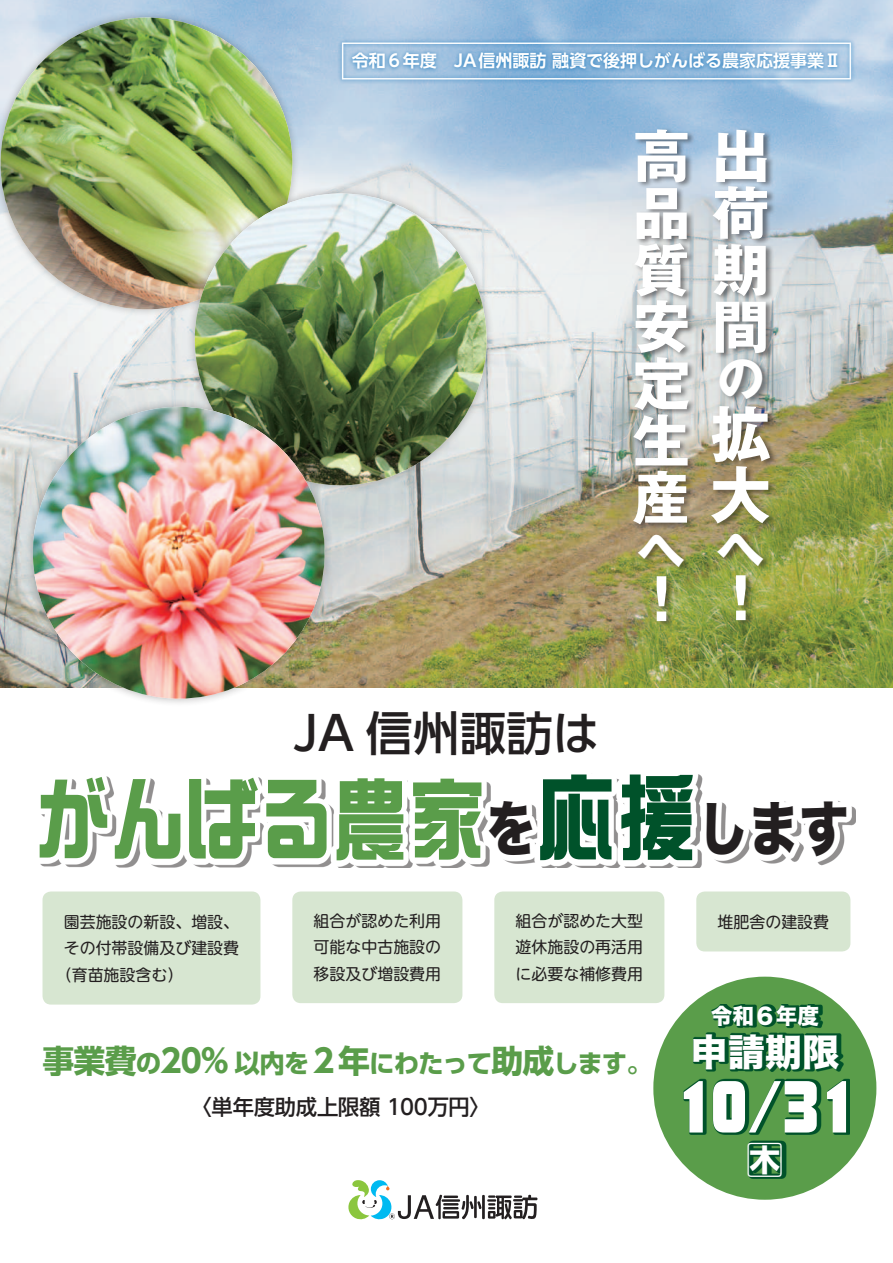
<style>
.page{position:relative;width:893px;height:1263px;background:#fff}
.page>*{position:absolute;margin:0;border:0;box-sizing:border-box;transform-origin:0 0}
.t1{font:89.25px "DF So Gei W9 WINP RKSJ H";color:#5a9d4a;scale:.83 1}
.t2{font:71.7px "DF So Gei W9 WIN RKSJ H";color:#fff}
.t3{font:700 60.6px "Gothic MB101 Pr 6";color:#fff}
.t4{font:700 56.85px/56.8px "Gothic MB101 Pr 6";color:#fff;text-align:right}
.t5{font:700 47.4px "Gothic MB101 Pr 6";color:#fff}
.t6{font:500 46.8px "UD Shin Go Pr 6";color:#231f20}
.t7{font:37.2px "Hira Kaku Std N W8";color:#fff}
.t8{font:700 37.2px "UD Shin Go Pro";color:#fff}
.t9{font:700 31.95px "UD Shin Go Pr 6";color:#5a9d4a}
.t10{font:700 25.5px "UD Shin Go Pr 6";letter-spacing:-.04em;color:#5a9d4a}
.t11{font:21.6px "Hira Kaku Std N W8";color:#fff}
.t12{font:500 21.3px "UD Shin Go Pr 6";letter-spacing:-.01em;color:#231f20}
.t13{font:700 16.95px "UD Shin Go Pr 6 De";color:#fff}
.t14{font:15.9px/26.5px "UD Shin M Go Pr 6";color:#231f20;text-align:justify}
.s1{font-size:60.6px}
.s2{font-family:"Hira Kaku Std N W8";font-size:59.25px;color:#231f20}
.s3{font-size:94.35px;color:#00522a}
.s4{font-size:31.95px}
.s5{font-size:25.5px}
</style>
<div class="page">
<img style="left:0;top:0;width:893px;height:687px">
<div style="left:0;top:9px;width:301px;height:309px;background:#231f20;opacity:.3"></div>
<img style="left:1px;top:18px;width:291px;height:291px;border-radius:146px">
<div style="left:187px;top:185px;width:308px;height:309px;background:#231f20;opacity:.3"></div>
<img style="left:195px;top:193px;width:292px;height:292px;border-radius:146px">
<div style="left:25px;top:399px;width:308px;height:308px;background:#231f20;opacity:.3"></div>
<img style="left:33px;top:407px;width:292px;height:292px;border-radius:144px">
<div style="left:40px;top:773px;width:816px;height:95px;background:#231f20;opacity:.5"></div>
<div style="left:34px;top:769px;width:818px;height:97px;background:#fff"></div>
<div style="left:633px;top:127px;width:145px;height:500px;background:#231f20;opacity:.5"></div>
<svg style="left:348px;top:1180px;width:190px;height:40px"></svg>
<div style="left:43px;top:891px;width:217px;height:113px;background:#d7e6d1;border-radius:9px"></div>
<div style="left:292px;top:891px;width:170px;height:112px;background:#d7e6d1;border-radius:9px"></div>
<div style="left:494px;top:891px;width:170px;height:112px;background:#d7e6d1;border-radius:9px"></div>
<div style="left:696px;top:891px;width:154px;height:60px;background:#d7e6d1;border-radius:9px"></div>
<div style="left:653px;top:977px;width:223px;height:223px;background:#5a9d4a;border-radius:50%"></div>
<svg style="left:684px;top:1004px;width:166px;height:174px"></svg>
<div style="left:337px;top:38px;width:519px;height:46px;background:#006cb7;opacity:.75"></div>
<div style="left:342px;top:43px;width:509px;height:37px;border:1px solid #f9fcfe"></div>
<p class="t13" style="left:352px;top:47px;width:491px">令和６年度　JA信州諏訪融資で後押しがんばる農家応援事業Ⅱ</p>
<h3 class="t4" style="left:633px;top:126px;width:136px">高出荷<br>質期安間</h3>
<h3 class="t4" style="left:633px;top:183px;width:55px">品</h3>
<h3 class="t6" style="left:293px;top:696px;width:308px">JA 信州諏訪は</h3>
<h3 class="t4" style="left:633px;top:354px;width:57px;text-align:left">定生</h3>
<h3 class="t5" style="left:717px;top:340px;width:47px">の</h3>
<h3 class="t3" style="left:710px;top:384px;width:61px">拡</h3>
<h3 class="t4" style="left:633px;top:468px;width:138px">産<span class="s1">大</span></h3>
<h3 class="t5" style="left:717px;top:509px;width:48px">へ</h3>
<h3 class="t4" style="left:712px;top:568px;width:35px">!</h3>
<h3 class="t5" style="left:638px;top:510px;width:48px">へ</h3>
<h3 class="t4" style="left:633px;top:569px;width:35px">!</h3>
<h1 class="t1" style="left:36px;top:774px;width:981px">がんばる農家<span class="s2">を</span><span class="s3">応援</span><span class="s2">します</span></h1>
<p class="t14" style="left:314px;top:906px;width:129px">組合が認めた利用可能な中古施設の移設及び増設費用</p>
<p class="t14" style="left:516px;top:906px;width:129px">組合が認めた大型遊休施設の再活用に必要な補修費用</p>
<p class="t14" style="left:718px;top:908px;width:113px">堆肥舎の建設費</p>
<h3 class="t11" style="left:711px;top:1004px;width:110px">令和６年度</h3>
<h3 class="t7" style="left:690px;top:1032px;width:150px">申請期限</h3>
<h2 class="t2" style="left:675px;top:1071px;width:181px">10/31</h2>
<h3 class="t8" style="left:746px;top:1129px;width:39px">木</h3>
<p class="t14" style="left:64px;top:907px;width:177px">園芸施設の新設、増設、</p>
<p class="t14" style="left:64px;top:934px;width:177px">その付帯設備及び建設費</p>
<p class="t14" style="left:56px;top:960px;width:129px">（育苗施設含む(</p>
<h3 class="t10" style="left:338px;top:1042px;width:315px"><span class="s4">年</span>にわたって<span class="s4">助成</span>します。</h3>
<h3 class="t9" style="left:42px;top:1034px;width:188px">事業費<span class="s5">の</span>20%</h3>
<h3 class="t12" style="left:191px;top:1090px;width:302px">〈単年度助成上限額 100万円〈</h3>
<h3 class="t9" style="left:308px;top:1034px;width:33px">２</h3>
<h3 class="t10" style="left:235px;top:1042px;width:76px">以内を</h3>
</div>
